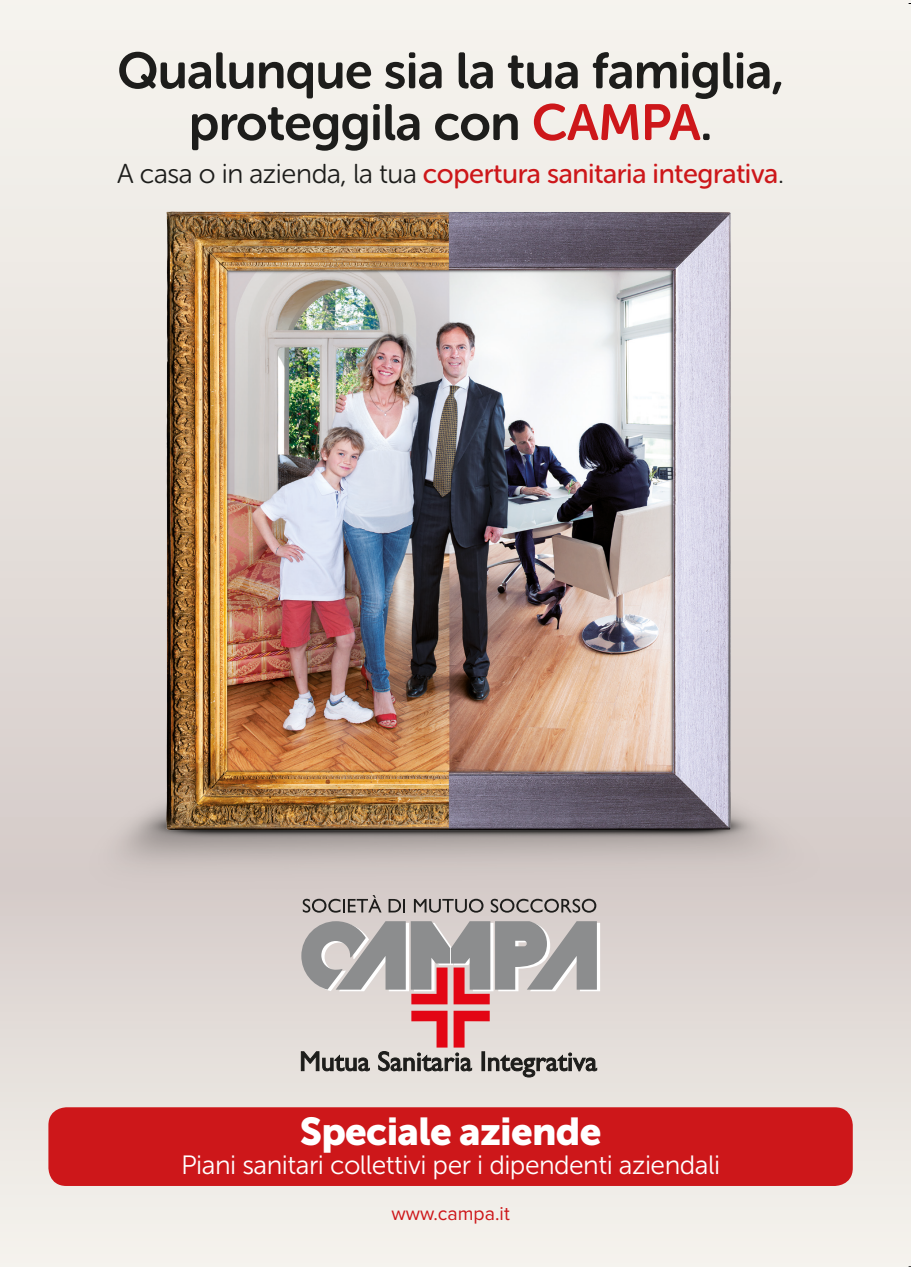
<style>
.page{position:relative;width:911px;height:1267px;background:#fff}
.page>*{position:absolute;margin:0;border:0;box-sizing:border-box;transform-origin:0 0}
.t1{font:50.7px/51.8px "Museo Sans Rounded 700";letter-spacing:-.015em;color:#1d1d1b;text-align:center}
.t2{font:38.55px "Museo Sans 900";letter-spacing:-.02em;color:#fff}
.t3{font:27.3px "Museo Sans Rounded 500";letter-spacing:-.015em;color:#cd171a}
.t4{font:26.4px "Museo Sans 300";letter-spacing:-.02em;color:#fff}
.t5{font:19.5px "Proxima Nova";color:#cd171a}
.s1{color:#cd171a}
.s2{font-family:"Museo Sans Rounded 300";color:#1d1d1b}
</style>
<div class="page">
<div style="left:0;top:0;width:910px;height:887px;background:linear-gradient(to bottom,#f7f6f0,#d6ccca)"></div>
<div style="left:0;top:884px;width:910px;height:383px;background:linear-gradient(to bottom,#d6ccca,#f7f4ee)"></div>
<img style="left:35px;top:761px;width:837px;height:161px">
<img style="left:146px;top:201px;width:602px;height:649px">
<svg style="left:302px;top:895px;width:79px;height:17px"></svg>
<svg style="left:388px;top:899px;width:17px;height:13px"></svg>
<svg style="left:414px;top:898px;width:69px;height:14px"></svg>
<svg style="left:490px;top:898px;width:106px;height:14px"></svg>
<svg style="left:301px;top:1051px;width:68px;height:20px"></svg>
<svg style="left:301px;top:921px;width:299px;height:83px;background:#b2a5a5"></svg>
<svg style="left:378px;top:1010px;width:219px;height:67px;background:#cab2b0"></svg>
<div style="left:48px;top:1107px;width:804px;height:79px;background:#cd171a;border-radius:18px"></div>
<img style="left:0;top:424px;width:2px;height:589px">
<h1 class="t1" style="left:117px;top:45px;width:668px">Qualunque sia la tua famiglia, proteggila con <span class="s1">CAMPA</span>.</h1>
<p class="t3" style="left:117px;top:158px;width:668px"><span class="s2">A casa o in azienda, la tua</span> copertura sanitaria integrativa<span class="s2">.</span></p>
<h2 class="t2" style="left:299px;top:1109px;width:303px">Speciale aziende</h2>
<p class="t4" style="left:181px;top:1150px;width:540px">Piani sanitari collettivi per i dipendenti aziendali</p>
<p class="t5" style="left:391px;top:1198px;width:120px">www.campa.it</p>
</div>
